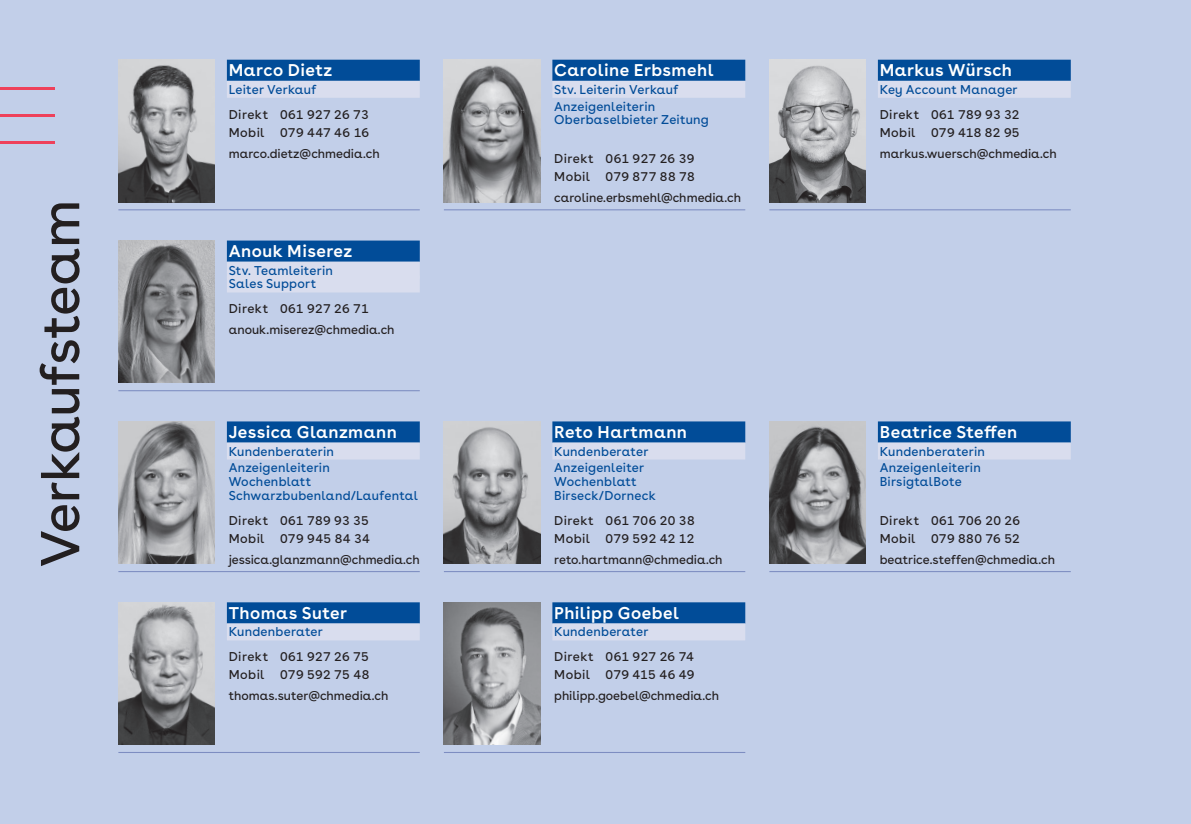
<style>
.page{position:relative;width:1191px;height:824px;background:#fff}
.page>*{position:absolute;margin:0;border:0;box-sizing:border-box;transform-origin:0 0}
.t1{font:54.6px "CH Media";letter-spacing:-.01em;color:#231f20}
.t2{font:600 16.97px "CH Media";letter-spacing:.025em;color:#fff}
.t3{font:12.78px/16.8px "CH Media";letter-spacing:.015em;color:#014c98}
.t4{font:12.78px/17.8px "CH Media";letter-spacing:.03em;color:#231f20}
.t5{font:12.6px "CH Media";color:#231f20}
</style>
<div class="page">
<div style="left:0;top:0;width:1191px;height:823px;background:#c2cfe9"></div>
<hr style="left:118px;top:209px;width:302px;height:1px;background:#7d8dc1">
<div style="left:227px;top:60px;width:193px;height:21px;background:#014c98"></div>
<div style="left:227px;top:81px;width:193px;height:17px;background:#d9ddee"></div>
<img style="left:118px;top:60px;width:97px;height:142px">
<hr style="left:444px;top:209px;width:301px;height:1px;background:#7d8dc1">
<div style="left:552px;top:60px;width:193px;height:21px;background:#014c98"></div>
<div style="left:552px;top:81px;width:193px;height:17px;background:#d9ddee"></div>
<img style="left:444px;top:60px;width:96px;height:142px">
<hr style="left:769px;top:209px;width:301px;height:1px;background:#7d8dc1">
<div style="left:878px;top:60px;width:192px;height:21px;background:#014c98"></div>
<div style="left:878px;top:81px;width:192px;height:17px;background:#d9ddee"></div>
<img style="left:769px;top:60px;width:97px;height:142px">
<hr style="left:118px;top:390px;width:302px;height:1px;background:#7d8dc1">
<div style="left:227px;top:240px;width:193px;height:22px;background:#014c98"></div>
<div style="left:227px;top:261px;width:193px;height:17px;background:#d9ddee"></div>
<div style="left:227px;top:275px;width:193px;height:17px;background:#d9ddee"></div>
<img style="left:118px;top:240px;width:97px;height:143px">
<hr style="left:444px;top:571px;width:301px;height:1px;background:#7d8dc1">
<div style="left:552px;top:421px;width:193px;height:21px;background:#014c98"></div>
<div style="left:552px;top:442px;width:193px;height:17px;background:#d9ddee"></div>
<img style="left:444px;top:421px;width:96px;height:142px">
<hr style="left:118px;top:571px;width:302px;height:1px;background:#7d8dc1">
<div style="left:227px;top:421px;width:193px;height:21px;background:#014c98"></div>
<div style="left:227px;top:442px;width:193px;height:17px;background:#d9ddee"></div>
<img style="left:118px;top:421px;width:97px;height:142px">
<hr style="left:769px;top:571px;width:301px;height:1px;background:#7d8dc1">
<div style="left:878px;top:421px;width:192px;height:21px;background:#014c98"></div>
<div style="left:878px;top:442px;width:192px;height:17px;background:#d9ddee"></div>
<img style="left:769px;top:421px;width:97px;height:142px">
<hr style="left:118px;top:751px;width:302px;height:2px;background:#7d8dc1">
<div style="left:227px;top:602px;width:193px;height:21px;background:#014c98"></div>
<div style="left:227px;top:623px;width:193px;height:17px;background:#d9ddee"></div>
<img style="left:118px;top:602px;width:97px;height:142px">
<hr style="left:444px;top:751px;width:301px;height:2px;background:#7d8dc1">
<div style="left:552px;top:602px;width:193px;height:21px;background:#014c98"></div>
<div style="left:552px;top:623px;width:193px;height:17px;background:#d9ddee"></div>
<img style="left:444px;top:602px;width:96px;height:142px">
<hr style="left:0;top:141px;width:55px;height:3px;background:#ee415b">
<hr style="left:0;top:87px;width:55px;height:2px;background:#ee415b">
<hr style="left:0;top:114px;width:55px;height:3px;background:#ee415b">
<h1 class="t1" style="left:28px;top:567px;width:369px;rotate:-90deg">Verkaufsteam</h1>
<h2 class="t2" style="left:229px;top:60px;width:105px">Marco Dietz</h2>
<p class="t3" style="left:229px;top:81px;width:89px">Leiter Verkauf</p>
<p class="t4" style="left:229px;top:105px;width:142px">Direkt 061 927 26 73<br>Mobil 079 447 46 16</p>
<p class="t5" style="left:229px;top:146px;width:152px">marco.dietz@chmedia.ch</p>
<h2 class="t2" style="left:229px;top:241px;width:125px">Anouk Miserez</h2>
<p class="t3" style="left:229px;top:263px;width:106px;line-height:13.8px">Stv. Teamleiterin<br>Sales Support</p>
<p class="t4" style="left:229px;top:300px;width:142px">Direkt 061 927 26 71</p>
<p class="t5" style="left:229px;top:322px;width:167px">anouk.miserez@chmedia.ch</p>
<h2 class="t2" style="left:229px;top:422px;width:170px">Jessica Glanzmann</h2>
<p class="t3" style="left:229px;top:442px;width:107px">Kundenberaterin<br>Anzeigenleiterin</p>
<p class="t3" style="left:229px;top:475px;width:191px;line-height:13.8px">Wochenblatt<br>Schwarzbubenland/Laufental</p>
<p class="t4" style="left:229px;top:511px;width:143px">Direkt 061 789 93 35<br>Mobil 079 945 84 34</p>
<p class="t5" style="left:229px;top:552px;width:193px">jessica.glanzmann@chmedia.ch</p>
<h2 class="t2" style="left:229px;top:603px;width:120px">Thomas Suter</h2>
<p class="t3" style="left:229px;top:623px;width:96px">Kundenberater</p>
<p class="t4" style="left:229px;top:648px;width:142px">Direkt 061 927 26 75<br>Mobil 079 592 75 48</p>
<p class="t5" style="left:229px;top:688px;width:161px">thomas.suter@chmedia.ch</p>
<h2 class="t2" style="left:554px;top:60px;width:161px">Caroline Erbsmehl</h2>
<p class="t3" style="left:554px;top:81px;width:126px">Stv. Leiterin Verkauf<br>Anzeigenleiterin</p>
<p class="t3" style="left:554px;top:112px;width:156px">Oberbaselbieter Zeitung</p>
<p class="t4" style="left:554px;top:150px;width:142px">Direkt 061 927 26 39<br>Mobil 079 877 88 78</p>
<p class="t5" style="left:554px;top:190px;width:188px">caroline.erbsmehl@chmedia.ch</p>
<h2 class="t2" style="left:554px;top:422px;width:134px">Reto Hartmann</h2>
<p class="t3" style="left:554px;top:442px;width:96px">Kundenberater<br>Anzeigenleiter</p>
<p class="t3" style="left:554px;top:475px;width:103px;line-height:13.8px">Wochenblatt<br>Birseck/Dorneck</p>
<p class="t4" style="left:554px;top:511px;width:142px">Direkt 061 706 20 38<br>Mobil 079 592 42 12</p>
<p class="t5" style="left:554px;top:552px;width:170px">reto.hartmann@chmedia.ch</p>
<h2 class="t2" style="left:554px;top:603px;width:126px">Philipp Goebel</h2>
<p class="t3" style="left:554px;top:623px;width:96px">Kundenberater</p>
<p class="t4" style="left:554px;top:648px;width:142px">Direkt 061 927 26 74<br>Mobil 079 415 46 49</p>
<p class="t5" style="left:554px;top:688px;width:166px">philipp.goebel@chmedia.ch</p>
<h2 class="t2" style="left:879px;top:60px;width:134px">Markus Würsch</h2>
<p class="t3" style="left:879px;top:81px;width:139px">Key Account Manager</p>
<p class="t4" style="left:879px;top:105px;width:141px">Direkt 061 789 93 32<br>Mobil 079 418 82 95</p>
<p class="t5" style="left:879px;top:146px;width:179px">markus.wuersch@chmedia.ch</p>
<h2 class="t2" style="left:879px;top:422px;width:139px">Beatrice Steffen</h2>
<p class="t3" style="left:879px;top:442px;width:107px">Kundenberaterin<br>Anzeigenleiterin</p>
<p class="t3" style="left:879px;top:473px;width:83px">BirsigtalBote</p>
<p class="t4" style="left:879px;top:511px;width:142px">Direkt 061 706 20 26<br>Mobil 079 880 76 52</p>
<p class="t5" style="left:879px;top:552px;width:177px">beatrice.steffen@chmedia.ch</p>
</div>
